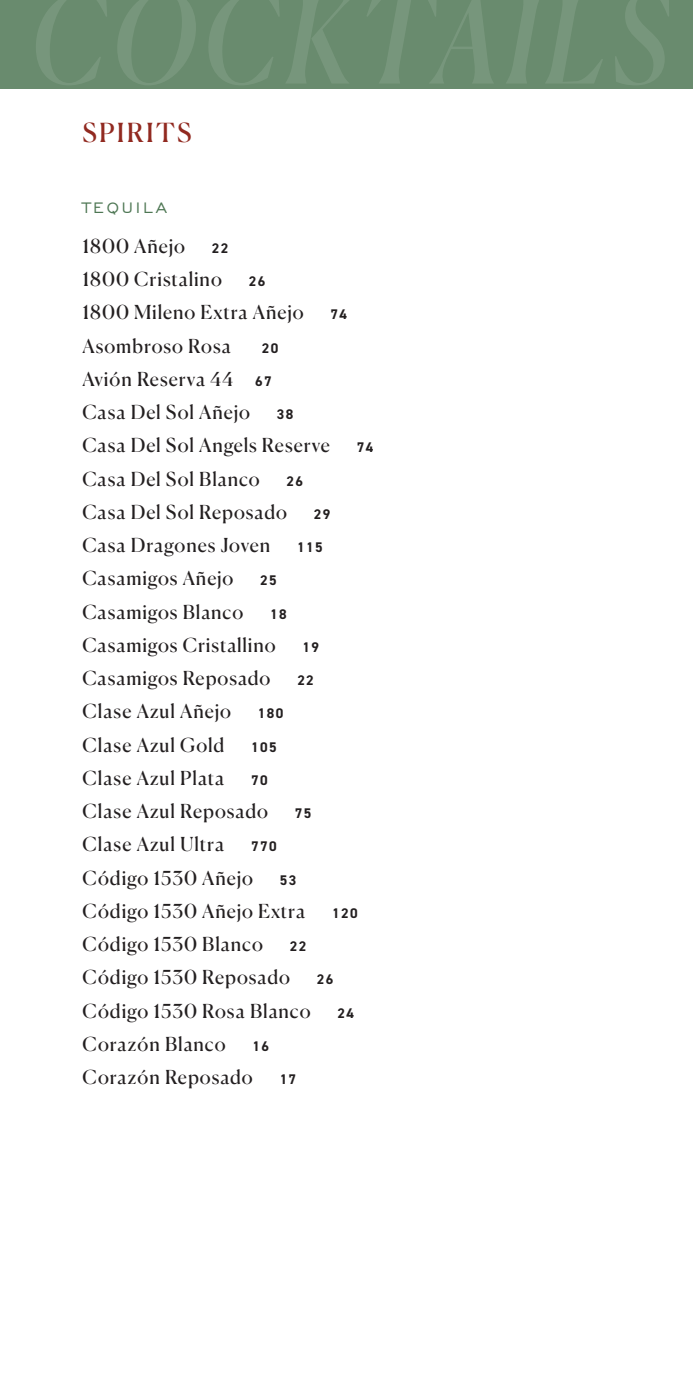
<style>
.page{position:relative;width:693px;height:1386px;background:#fff}
.page>*{position:absolute;margin:0;border:0;box-sizing:border-box;transform-origin:0 0}
.t1{font:26.25px "Canela";letter-spacing:.09em;color:#912920}
.t2{font:19.25px "Canela";letter-spacing:.05em;color:#231f20}
.t3{font:19.25px "Engravers Gothic BT";letter-spacing:.15em;color:#4e7754}
.t4{font:700 14px "DIN2014";letter-spacing:.1em;color:#231f20}
</style>
<div class="page">
<div style="left:0;top:0;width:693px;height:88px;background:#698b6e"></div>
<p class="t1" style="left:82px;top:112px;width:111px">SPIRITS</p>
<p class="t3" style="left:82px;top:197px;width:86px">TEQUILA</p>
<p class="t2" style="left:82px;top:231px;width:104px">1800 Añejo</p>
<p class="t4" style="left:212px;top:239px;width:18px">22</p>
<p class="t2" style="left:82px;top:264px;width:141px">1800 Cristalino</p>
<p class="t4" style="left:249px;top:272px;width:18px">26</p>
<p class="t2" style="left:82px;top:297px;width:223px">1800 Mileno Extra Añejo</p>
<p class="t4" style="left:330px;top:305px;width:18px">74</p>
<p class="t2" style="left:82px;top:331px;width:150px">Asombroso Rosa</p>
<p class="t4" style="left:262px;top:339px;width:18px">20</p>
<p class="t2" style="left:82px;top:364px;width:153px">Avión Reserva 44</p>
<p class="t4" style="left:255px;top:372px;width:18px">67</p>
<p class="t2" style="left:82px;top:397px;width:169px">Casa Del Sol Añejo</p>
<p class="t4" style="left:277px;top:405px;width:18px">38</p>
<p class="t2" style="left:82px;top:430px;width:249px">Casa Del Sol Angels Reserve</p>
<p class="t4" style="left:357px;top:438px;width:18px">74</p>
<p class="t2" style="left:82px;top:464px;width:179px">Casa Del Sol Blanco</p>
<p class="t4" style="left:287px;top:472px;width:18px">26</p>
<p class="t2" style="left:82px;top:497px;width:206px">Casa Del Sol Reposado</p>
<p class="t4" style="left:314px;top:505px;width:18px">29</p>
<p class="t2" style="left:82px;top:530px;width:189px">Casa Dragones Joven</p>
<p class="t4" style="left:297px;top:538px;width:27px">115</p>
<p class="t2" style="left:82px;top:563px;width:152px">Casamigos Añejo</p>
<p class="t4" style="left:260px;top:571px;width:18px">25</p>
<p class="t2" style="left:82px;top:597px;width:162px">Casamigos Blanco</p>
<p class="t4" style="left:270px;top:605px;width:18px">18</p>
<p class="t2" style="left:82px;top:630px;width:195px">Casamigos Cristallino</p>
<p class="t4" style="left:303px;top:638px;width:18px">19</p>
<p class="t2" style="left:82px;top:663px;width:190px">Casamigos Reposado</p>
<p class="t4" style="left:297px;top:671px;width:18px">22</p>
<p class="t2" style="left:82px;top:696px;width:150px">Clase Azul Añejo</p>
<p class="t4" style="left:258px;top:704px;width:27px">180</p>
<p class="t2" style="left:82px;top:730px;width:143px">Clase Azul Gold</p>
<p class="t4" style="left:251px;top:738px;width:27px">105</p>
<p class="t2" style="left:82px;top:763px;width:143px">Clase Azul Plata</p>
<p class="t4" style="left:251px;top:771px;width:18px">70</p>
<p class="t2" style="left:82px;top:796px;width:187px">Clase Azul Reposado</p>
<p class="t4" style="left:295px;top:804px;width:18px">75</p>
<p class="t2" style="left:82px;top:829px;width:143px">Clase Azul Ultra</p>
<p class="t4" style="left:251px;top:837px;width:27px">770</p>
<p class="t2" style="left:82px;top:863px;width:172px">Código 1530 Añejo</p>
<p class="t4" style="left:280px;top:871px;width:18px">53</p>
<p class="t2" style="left:82px;top:896px;width:224px">Código 1530 Añejo Extra</p>
<p class="t4" style="left:332px;top:904px;width:27px">120</p>
<p class="t2" style="left:82px;top:929px;width:182px">Código 1530 Blanco</p>
<p class="t4" style="left:290px;top:937px;width:18px">22</p>
<p class="t2" style="left:82px;top:962px;width:209px">Código 1530 Reposado</p>
<p class="t4" style="left:317px;top:970px;width:18px">26</p>
<p class="t2" style="left:82px;top:996px;width:230px">Código 1530 Rosa Blanco</p>
<p class="t4" style="left:337px;top:1004px;width:18px">24</p>
<p class="t2" style="left:82px;top:1029px;width:145px">Corazón Blanco</p>
<p class="t4" style="left:252px;top:1037px;width:18px">16</p>
<p class="t2" style="left:82px;top:1062px;width:172px">Corazón Reposado</p>
<p class="t4" style="left:280px;top:1070px;width:18px">17</p>
</div>
